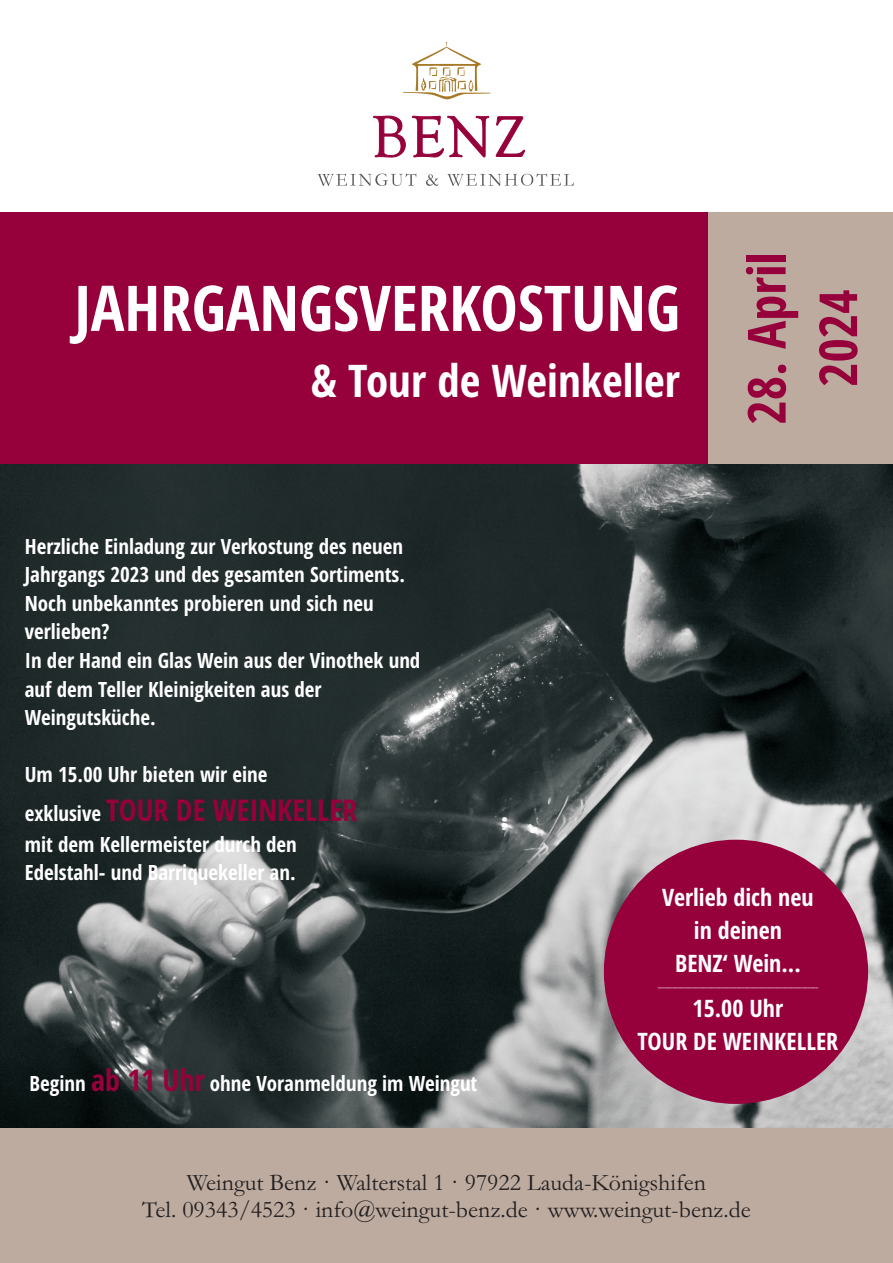
<style>
.page{position:relative;width:893px;height:1263px;background:#fff}
.page>*{position:absolute;margin:0;border:0;box-sizing:border-box;transform-origin:0 0}
.t1{font:700 condensed 63px "Open Sans";color:#fff}
.t2{font:700 condensed 52.5px/71.6px "Open Sans";color:#96013c;text-align:center}
.t3{font:700 condensed 45px "Open Sans";color:#fff}
.t4{font:700 condensed 30px "Open Sans";color:#96013c}
.t5{font:24px/27px "Garamond";color:#231f20;text-align:center}
.t6{font:700 condensed 24px/32.7px "Open Sans";color:#fff;text-align:center}
.t7{font:700 condensed 21px/28.7px "Open Sans";color:#fff}
.t8{font:700 condensed 7.5px "Open Sans";color:#fff}
.s1{font-size:30px;color:#96013c}
</style>
<div class="page">
<div style="left:0;top:1116px;width:893px;height:147px;background:#bdab9f"></div>
<div style="left:0;top:212px;width:709px;height:255px;background:#96013c"></div>
<img style="left:0;top:464px;width:893px;height:663px">
<div style="left:709px;top:212px;width:184px;height:252px;background:#bdab9f"></div>
<svg style="left:373px;top:116px;width:152px;height:41px"></svg>
<svg style="left:318px;top:173px;width:256px;height:13px"></svg>
<svg style="left:403px;top:42px;width:87px;height:57px"></svg>
<div style="left:604px;top:840px;width:264px;height:264px;background:#96013c;border-radius:50%"></div>
<h1 class="t1" style="left:74px;top:283px;width:607px">JAHRGANGSVERKOSTUNG</h1>
<h3 class="t3" style="left:311px;top:363px;width:371px">&amp; Tour de Weinkeller</h3>
<p class="t7" style="left:25px;top:534px;width:397px">Herzliche Einladung zur Verkostung des neuen Jahrgangs 2023 und des gesamten Sortiments.<br>Noch unbekanntes probieren und sich neu verlieben?<br>In der Hand ein Glas Wein aus der Vinothek und auf dem Teller Kleinigkeiten aus der Weingutsküche.</p>
<p class="t7" style="left:25px;top:758px;width:244px;line-height:38.2px">Um 15.00 Uhr bieten wir eine exklusive</p>
<p class="t7" style="left:25px;top:832px;width:274px">mit dem Kellermeister durch den<br>Edelstahl- und Barriquekeller an.</p>
<h3 class="t4" style="left:106px;top:797px;width:252px">TOUR DE WEINKELLER</h3>
<h2 class="t2" style="left:736px;top:425px;width:174px;rotate:-90deg">28. April<br>2024</h2>
<p class="t7" style="left:30px;top:1071px;width:449px">Beginn <span class="s1">ab 11 Uhr</span> ohne Voranmeldung im Weingut</p>
<p class="t6" style="left:662px;top:884px;width:153px">Verlieb dich neu in deinen<br>BENZ‘ Wein...</p>
<p class="t8" style="left:658px;top:981px;width:162px">_______________________________________________________________</p>
<p class="t6" style="left:637px;top:994px;width:202px">15.00 Uhr<br>TOUR DE WEINKELLER</p>
<p class="t5" style="left:142px;top:1172px;width:610px">Weingut Benz · Walterstal 1 · 97922 Lauda-Königshifen<br>Tel. 09343/4523 · info@weingut-benz.de · www.weingut-benz.de</p>
</div>
